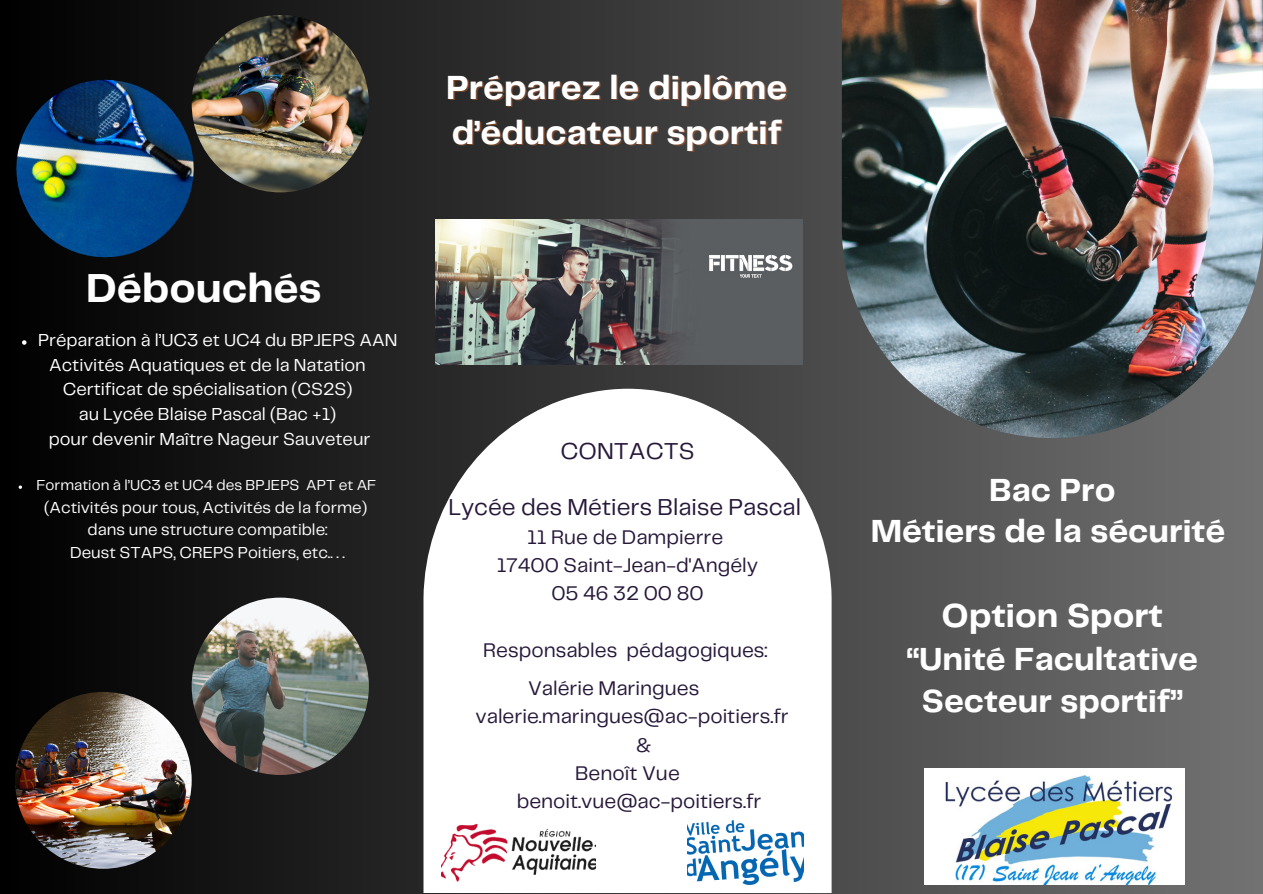
<style>
.page{position:relative;width:1263px;height:894px;background:#fff}
.page>*{position:absolute;margin:0;border:0;box-sizing:border-box;transform-origin:0 0}
.t1{font:700 42px "Telegraf";color:#fff}
.t2{font:700 34.65px "Telegraf";color:#fff}
.t3{font:700 33.15px/40.5px "Telegraf";color:#fff;text-align:center}
.t4{font:24px "Telegraf";color:#27183a}
.t5{font:20.55px/28.2px "Telegraf";color:#27183a;text-align:center}
.t6{font:18px/24.8px "Telegraf";color:#fff;text-align:center}
.t7{font:16.5px/22.5px "Telegraf";color:#fff;text-align:center}
.t8{font:15px "Telegraf";color:#fff}
</style>
<div class="page">
<div style="left:0;top:0;width:1263px;height:893px;background:linear-gradient(to right,#000,#737373)"></div>
<svg style="left:423px;top:388px;width:409px;height:504px"></svg>
<img style="left:842px;top:0;width:421px;height:438px">
<img style="left:688px;top:820px;width:116px;height:64px">
<img style="left:441px;top:804px;width:154px;height:79px">
<img style="left:925px;top:768px;width:260px;height:116px">
<svg style="left:22px;top:340px;width:5px;height:4px"></svg>
<img style="left:15px;top:691px;width:177px;height:177px;border-radius:50%">
<img style="left:192px;top:597px;width:177px;height:177px;border-radius:50%">
<img style="left:192px;top:15px;width:177px;height:177px;border-radius:50%">
<img style="left:4px;top:67px;width:202px;height:202px">
<img style="left:435px;top:219px;width:368px;height:145px">
<h2 class="t1" style="left:86px;top:270px;width:237px">Débouchés</h2>
<h6 class="t6" style="left:38px;top:328px;width:361px">Préparation à l’UC3 et UC4 du BPJEPS AAN</h6>
<h6 class="t6" style="left:49px;top:353px;width:323px">Activités Aquatiques et de la Natation Certificat de spécialisation (CS2S)<br>au Lycée Blaise Pascal (Bac +1)<br>pour devenir Maître Nageur Sauveteur</h6>
<p class="t8" style="left:36px;top:478px;width:342px">Formation à l’UC3 et UC4 des BPJEPS APT et AF</p>
<h6 class="t7" style="left:44px;top:496px;width:325px">(Activités pour tous, Activités de la forme) dans une structure compatible:<br>Deust STAPS, CREPS Poitiers, etc.. . .</h6>
<h4 class="t2" style="left:446px;top:72px;width:342px">Préparez le diplôme</h4>
<h5 class="t2" style="left:452px;top:117px;width:332px">d’éducateur sportif</h5>
<h2 class="t4" style="left:560px;top:440px;width:136px">CONTACTS</h2>
<p class="t4" style="left:448px;top:497px;width:354px">Lycée des Métiers Blaise Pascal</p>
<p class="t5" style="left:497px;top:523px;width:263px">11 Rue de Dampierre<br>17400 Saint-Jean-d'Angély<br>05 46 32 00 80</p>
<p class="t5" style="left:528px;top:631px;width:241px;line-height:38.5px;text-align:left;text-indent:-45px">Responsables pédagogiques:<br>Valérie Maringues</p>
<p class="t5" style="left:475px;top:703px;width:315px">valerie.maringues@ac-poitiers.fr</p>
<p class="t5" style="left:636px;top:731px;width:17px">&amp;</p>
<p class="t5" style="left:575px;top:759px;width:106px">Benoît Vue</p>
<p class="t5" style="left:517px;top:788px;width:246px">benoit.vue@ac-poitiers.fr</p>
<p class="t3" style="left:871px;top:471px;width:356px">Bac Pro<br>Métiers de la sécurité</p>
<h2 class="t2" style="left:942px;top:600px;width:223px">Option Sport</h2>
<h2 class="t3" style="left:907px;top:639px;width:293px;line-height:41.7px">“Unité Facultative<br>Secteur sportif”</h2>
</div>
